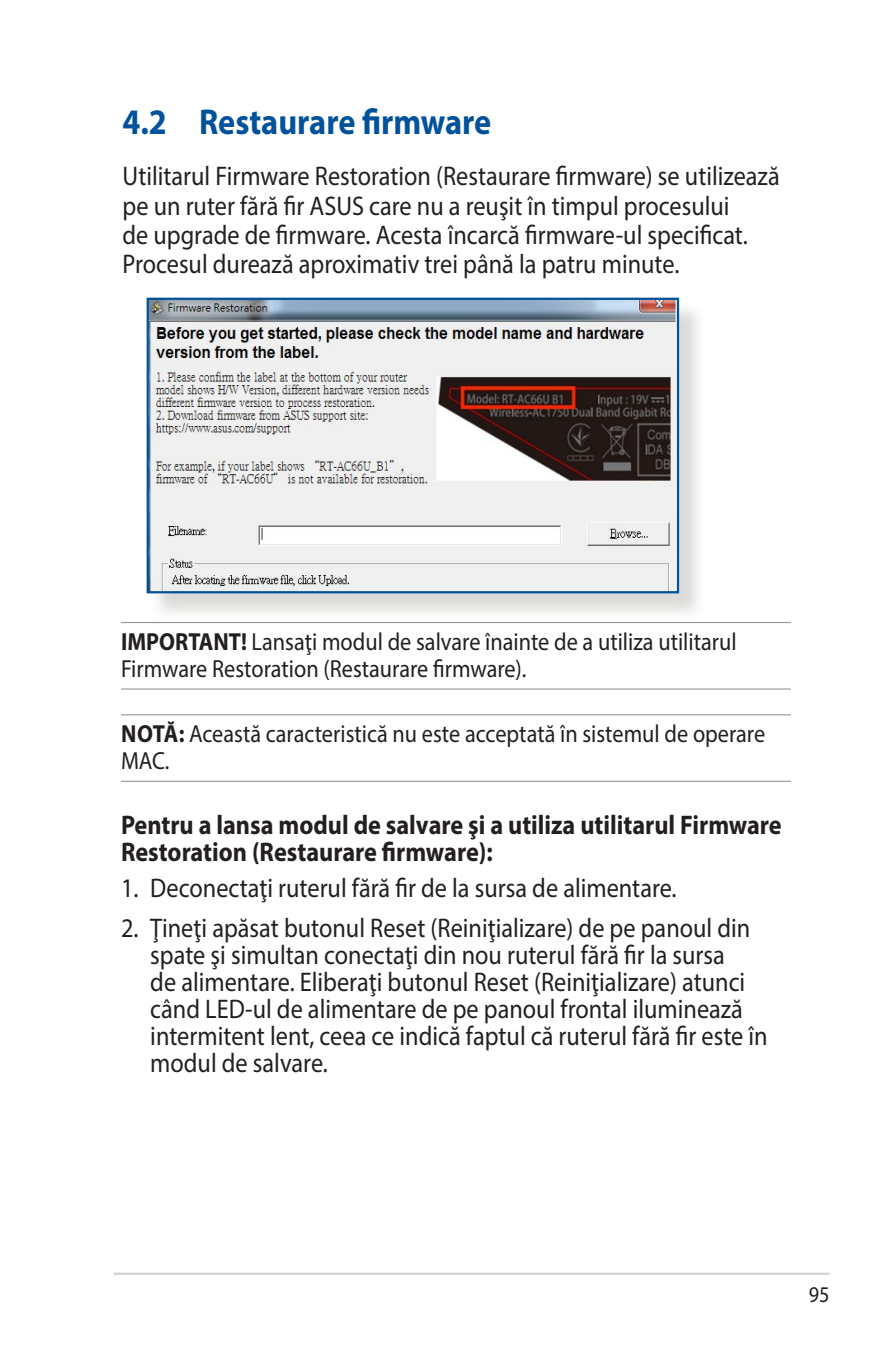
<style>
.page{position:relative;width:893px;height:1346px;background:#fff}
.page>*{position:absolute;margin:0;border:0;box-sizing:border-box;transform-origin:0 0}
.t1{font:700 36px "Myriad Pro";color:#01529a;scale:.9 1}
.t2{font:27px/27px "Myriad Pro";color:#231f20;scale:.9 1}
.t3{font:700 27px/27px "Myriad Pro";color:#231f20;scale:.9 1}
.t4{font:24.75px/27px "Myriad Pro";color:#231f20;scale:.9 1}
.t5{font:22.5px "Myriad Pro";color:#231f20;scale:.9 1}
.s1{font-weight:700}
</style>
<div class="page">
<hr style="left:114px;top:1272px;width:715px;height:3px;background:#d1d2d4">
<hr style="left:121px;top:622px;width:670px;height:1px;background:#939598">
<hr style="left:121px;top:688px;width:670px;height:1px;background:#939598">
<hr style="left:121px;top:714px;width:670px;height:1px;background:#939598">
<hr style="left:121px;top:781px;width:670px;height:1px;background:#939598">
<div style="left:150px;top:301px;width:557px;height:320px;background:#cfcecb;opacity:.75"></div>
<img style="left:150px;top:301px;width:526px;height:289px">
<div style="left:147px;top:298px;width:532px;height:295px;border:2px solid #01529a"></div>
<h1 class="t1" style="left:123px;top:98px;width:411px">4.2 Restaurare firmware</h1>
<p class="t2" style="left:123px;top:161px;width:732px;line-height:29.2px">Utilitarul Firmware Restoration (Restaurare firmware) se utilizează pe un ruter fără fir ASUS care nu a reuşit în timpul procesului<br>de upgrade de firmware. Acesta încarcă firmware-ul specificat.<br>Procesul durează aproximativ trei până la patru minute.</p>
<p class="t4" style="left:121px;top:628px;width:685px"><span class="s1">IMPORTANT!</span> Lansaţi modul de salvare înainte de a utiliza utilitarul<br>Firmware Restoration (Restaurare firmware).</p>
<p class="t4" style="left:121px;top:720px;width:717px"><span class="s1">NOTĂ:</span> Această caracteristică nu este acceptată în sistemul de operare<br>MAC.</p>
<p class="t3" style="left:121px;top:811px;width:736px">Pentru a lansa modul de salvare şi a utiliza utilitarul Firmware<br>Restoration (Restaurare firmware):</p>
<p class="t2" style="left:121px;top:874px;width:619px">1. Deconectaţi ruterul fără fir de la sursa de alimentare.</p>
<p class="t2" style="left:150px;top:913px;width:688px;text-indent:-29px">2. Ţineţi apăsat butonul Reset (Reiniţializare) de pe panoul din spate şi simultan conectaţi din nou ruterul fără fir la sursa<br>de alimentare. Eliberaţi butonul Reset (Reiniţializare) atunci când LED-ul de alimentare de pe panoul frontal iluminează intermitent lent, ceea ce indică faptul că ruterul fără fir este în modul de salvare.</p>
<p class="t5" style="left:809px;top:1281px;width:25px">95</p>
</div>
